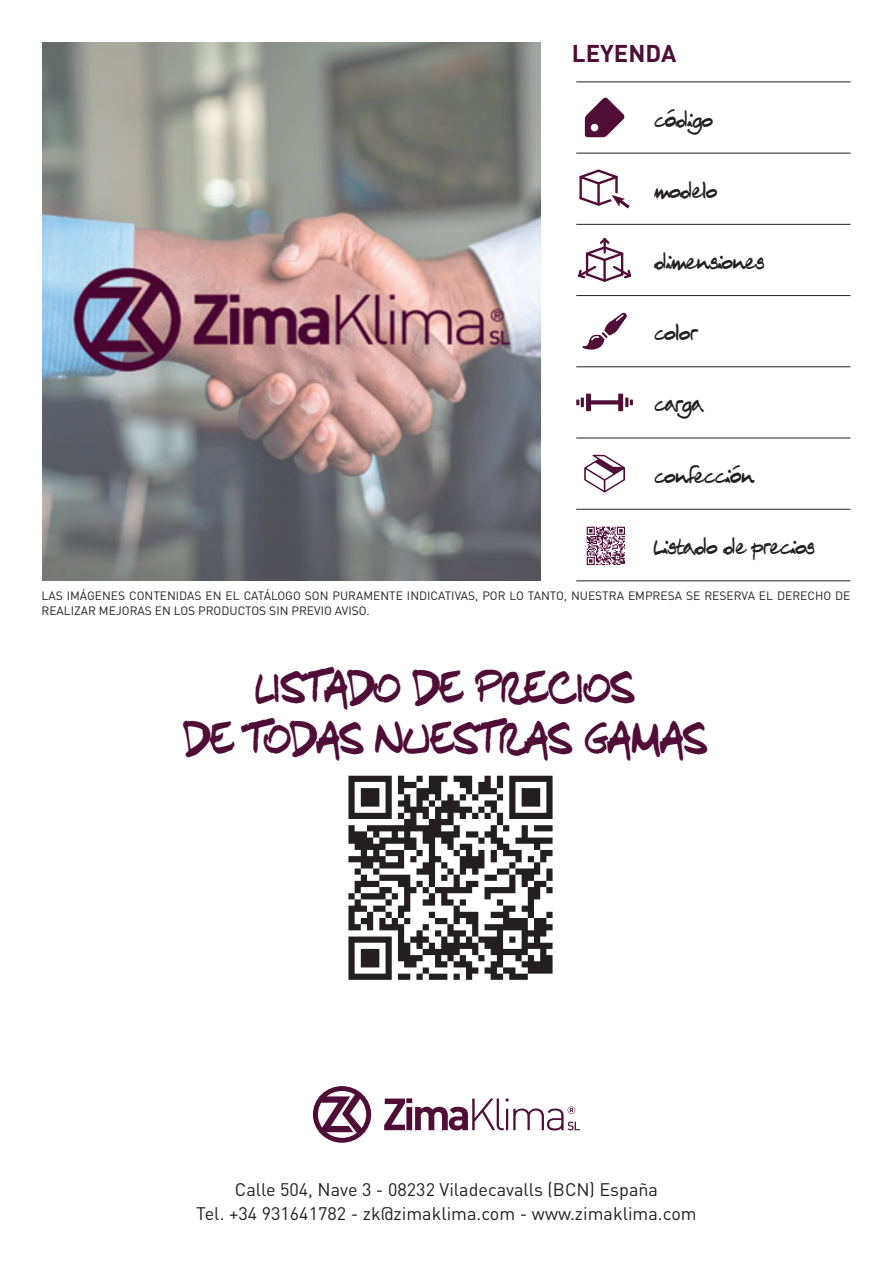
<style>
.page{position:relative;width:893px;height:1263px;background:#fff}
.page>*{position:absolute;margin:0;border:0;box-sizing:border-box;transform-origin:0 0}
.t1{font:45px/51px "Ch N1";letter-spacing:.005em;color:#500e37;text-align:center}
.t2{font:700 24px "DIN";color:#500e37}
.t3{font:22.5px "Ch N1";letter-spacing:.01em;color:#231f20}
.t4{font:18px/24px "DIN";color:#231f20;text-align:center}
.t5{font:12px/15px "DIN";color:#231f20}
</style>
<div class="page">
<svg style="left:585px;top:98px;width:40px;height:39px"></svg>
<svg style="left:578px;top:238px;width:53px;height:44px"></svg>
<svg style="left:584px;top:455px;width:41px;height:37px"></svg>
<svg style="left:582px;top:312px;width:45px;height:38px"></svg>
<svg style="left:576px;top:394px;width:57px;height:17px"></svg>
<hr style="left:576px;top:82px;width:274px;height:1px;background:#231f20">
<hr style="left:576px;top:224px;width:274px;height:1px;background:#231f20">
<hr style="left:576px;top:153px;width:274px;height:1px;background:#231f20">
<hr style="left:576px;top:295px;width:274px;height:1px;background:#231f20">
<hr style="left:576px;top:366px;width:274px;height:1px;background:#231f20">
<hr style="left:576px;top:438px;width:274px;height:1px;background:#231f20">
<hr style="left:576px;top:509px;width:274px;height:1px;background:#231f20">
<hr style="left:576px;top:581px;width:274px;height:1px;background:#231f20">
<img style="left:43px;top:42px;width:497px;height:539px">
<hr style="left:892px;top:0;width:1px;height:1263px;background:#500e37">
<svg style="left:313px;top:1086px;width:58px;height:57px"></svg>
<svg style="left:384px;top:1098px;width:196px;height:32px"></svg>
<svg style="left:579px;top:169px;width:51px;height:39px"></svg>
<svg style="left:348px;top:776px;width:205px;height:204px"></svg>
<svg style="left:587px;top:527px;width:38px;height:38px"></svg>
<h2 class="t2" style="left:572px;top:38px;width:106px">LEYENDA</h2>
<h3 class="t3" style="left:655px;top:107px;width:60px">código</h3>
<h3 class="t3" style="left:655px;top:178px;width:64px">modelo</h3>
<h3 class="t3" style="left:655px;top:249px;width:111px">dimensiones</h3>
<h3 class="t3" style="left:655px;top:321px;width:45px">color</h3>
<h3 class="t3" style="left:655px;top:392px;width:49px">carga</h3>
<h3 class="t3" style="left:655px;top:463px;width:101px">confección</h3>
<h3 class="t3" style="left:655px;top:535px;width:161px">Listado de precios</h3>
<p class="t5" style="left:41px;top:587px;width:810px">LAS IMÁGENES CONTENIDAS EN EL CATÁLOGO SON PURAMENTE INDICATIVAS, POR LO TANTO, NUESTRA EMPRESA SE RESERVA EL DERECHO DE<br>REALIZAR MEJORAS EN LOS PRODUCTOS SIN PREVIO AVISO.</p>
<h1 class="t1" style="left:185px;top:665px;width:525px">LISTADO DE PRECIOS<br>DE TODAS NUESTRAS GAMAS</h1>
<h3 class="t4" style="left:196px;top:1177px;width:502px">Calle 504, Nave 3 - 08232 Viladecavalls (BCN) España<br>Tel. +34 931641782 - zk@zimaklima.com - www.zimaklima.com</h3>
</div>
